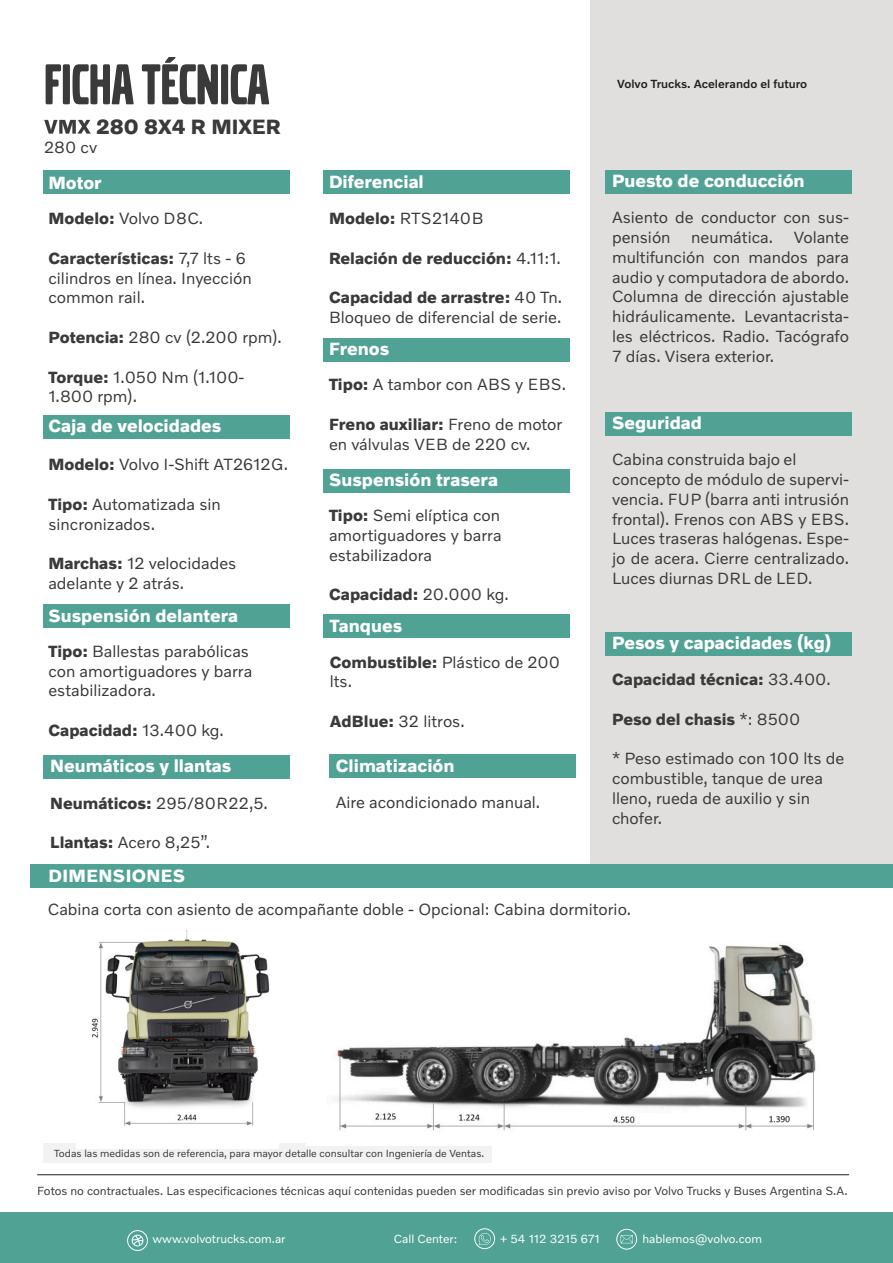
<style>
.page{position:relative;width:893px;height:1263px;background:#fff}
.page>*{position:absolute;margin:0;border:0;box-sizing:border-box;transform-origin:0 0}
.t1{font:60px "Volvo Broad Pro Digital";color:#3a3a3a}
.t2{font:700 21px "Volvo Novum";color:#3a3a3a}
.t3{font:700 18px "Volvo Novum";color:#fff}
.t4{font:700 18px "Volvo Novum";letter-spacing:.02em;color:#fff}
.t5{font:16.5px/19.8px "Volvo Novum";color:#3a3a3a}
.t6{font:700 16.5px "Volvo Novum";color:#3a3a3a}
.t7{font:12px "Volvo Novum";color:#3a3a3a}
.t8{font:12px "Volvo Novum";color:#fff}
.t9{font:500 12px "Volvo Novum";color:#231f20}
.t10{font:10.5px "Volvo Novum";color:#3a3a3a}
.s1{font-weight:400}
.s2{font-weight:700}
</style>
<div class="page">
<div style="left:0;top:1212px;width:893px;height:51px;background:#50a294"></div>
<div style="left:127px;top:1230px;width:21px;height:21px;border:1px solid #fff;border-radius:50%"></div>
<svg style="left:132px;top:1234px;width:11px;height:12px"></svg>
<svg style="left:479px;top:1233px;width:12px;height:12px"></svg>
<div style="left:474px;top:1228px;width:21px;height:21px;border:1px solid #fff;border-radius:50%"></div>
<svg style="left:621px;top:1235px;width:12px;height:8px"></svg>
<div style="left:616px;top:1229px;width:21px;height:20px;border:1px solid #fff;border-radius:50%"></div>
<div style="left:590px;top:0;width:303px;height:881px;background:#e1dfdd"></div>
<div style="left:31px;top:864px;width:862px;height:24px;background:#50a294"></div>
<div style="left:44px;top:171px;width:246px;height:23px;background:#50a294"></div>
<div style="left:323px;top:614px;width:247px;height:23px;background:#50a294"></div>
<div style="left:44px;top:755px;width:246px;height:23px;background:#50a294"></div>
<div style="left:606px;top:632px;width:246px;height:24px;background:#50a294"></div>
<div style="left:44px;top:416px;width:246px;height:23px;background:#50a294"></div>
<div style="left:44px;top:605px;width:246px;height:23px;background:#50a294"></div>
<div style="left:323px;top:171px;width:247px;height:23px;background:#50a294"></div>
<div style="left:323px;top:338px;width:247px;height:23px;background:#50a294"></div>
<div style="left:323px;top:469px;width:247px;height:24px;background:#50a294"></div>
<div style="left:43px;top:1144px;width:448px;height:19px;background:#f2f2f2"></div>
<img style="left:77px;top:930px;width:202px;height:218px">
<img style="left:307px;top:944px;width:509px;height:202px">
<div style="left:329px;top:754px;width:246px;height:23px;background:#50a294"></div>
<div style="left:606px;top:171px;width:246px;height:23px;background:#50a294"></div>
<div style="left:606px;top:413px;width:246px;height:23px;background:#50a294"></div>
<hr style="left:37px;top:1174px;width:812px;height:1px;background:#231f20">
<img style="left:44px;top:119px;width:47px;height:15px">
<p class="t1" style="left:44px;top:55px;width:227px">FICHA TÉCNICA</p>
<p class="t2" style="left:44px;top:113px;width:238px">VM<span class="s1">X</span> 280 8X4 R MIXER</p>
<p class="t5" style="left:44px;top:137px;width:55px">280 cv</p>
<p class="t3" style="left:48px;top:171px;width:55px">Motor</p>
<p class="t5" style="left:48px;top:208px;width:156px"><span class="s2">Modelo:</span> Volvo D8C.</p>
<p class="t5" style="left:48px;top:247px;width:205px"><span class="s2">Características:</span> 7,7 lts - 6 cilindros en línea. Inyección common rail.</p>
<p class="t5" style="left:48px;top:327px;width:235px"><span class="s2">Potencia:</span> 280 cv (2.200 rpm).</p>
<p class="t5" style="left:48px;top:366px;width:198px"><span class="s2">Torque:</span> 1.050 Nm (1.100-<br>1.800 rpm).</p>
<p class="t3" style="left:48px;top:415px;width:174px">Caja de velocidades</p>
<p class="t5" style="left:48px;top:454px;width:241px"><span class="s2">Modelo:</span> Volvo I-Shift AT2612G.</p>
<p class="t5" style="left:48px;top:494px;width:174px"><span class="s2">Tipo:</span> Automatizada sin sincronizados.</p>
<p class="t5" style="left:48px;top:553px;width:189px"><span class="s2">Marchas:</span> 12 velocidades adelante y 2 atrás.</p>
<p class="t3" style="left:48px;top:604px;width:191px">Suspensión delantera</p>
<p class="t5" style="left:48px;top:640px;width:205px"><span class="s2">Tipo:</span> Ballestas parabólicas con amortiguadores y barra estabilizadora.</p>
<p class="t6" style="left:48px;top:720px;width:177px">Capacidad: <span class="s1">13.400 kg.</span></p>
<p class="t3" style="left:50px;top:754px;width:183px">Neumáticos y llantas</p>
<p class="t5" style="left:50px;top:792px;width:219px"><span class="s2">Neumáticos:</span> 295/80R22,5.</p>
<p class="t5" style="left:50px;top:832px;width:161px"><span class="s2">Llantas:</span> Acero 8,25”.</p>
<p class="t4" style="left:49px;top:864px;width:138px">DIMENSIONES</p>
<p class="t3" style="left:329px;top:170px;width:96px">Diferencial</p>
<p class="t5" style="left:329px;top:208px;width:156px"><span class="s2">Modelo:</span> RTS2140B</p>
<p class="t6" style="left:329px;top:248px;width:233px">Relación de reducción: <span class="s1">4.11:1.</span></p>
<p class="t5" style="left:329px;top:287px;width:235px"><span class="s2">Capacidad de arrastre:</span> 40 Tn.<br>Bloqueo de diferencial de serie.</p>
<p class="t3" style="left:329px;top:337px;width:62px">Frenos</p>
<p class="t5" style="left:329px;top:374px;width:238px"><span class="s2">Tipo:</span> A tambor con ABS y EBS.</p>
<p class="t5" style="left:329px;top:413px;width:235px"><span class="s2">Freno auxiliar:</span> Freno de motor en válvulas VEB de 220 cv.</p>
<p class="t3" style="left:329px;top:468px;width:170px">Suspensión trasera</p>
<p class="t5" style="left:329px;top:505px;width:174px;text-align:justify"><span class="s2">Tipo:</span> Semi elíptica con amortiguadores y barra estabilizadora</p>
<p class="t6" style="left:329px;top:584px;width:181px">Capacidad: <span class="s1">20.000 kg.</span></p>
<p class="t3" style="left:330px;top:614px;width:74px">Tanques</p>
<p class="t5" style="left:330px;top:651px;width:232px"><span class="s2">Combustible:</span> Plástico de 200 lts.</p>
<p class="t5" style="left:330px;top:711px;width:136px"><span class="s2">AdBlue:</span> 32 litros.</p>
<p class="t3" style="left:336px;top:754px;width:120px">Climatización</p>
<p class="t5" style="left:336px;top:791px;width:206px">Aire acondicionado manual.</p>
<p class="t9" style="left:617px;top:77px;width:192px">Volvo Trucks. Acelerando el futuro</p>
<p class="t3" style="left:612px;top:169px;width:194px">Puesto de conducción</p>
<p class="t5" style="left:612px;top:207px;width:239px;text-align:justify">Asiento de conductor con sus&shy;pensión neumática. Volante multifunción con mandos para audio y computadora de abordo.<br>Columna de dirección ajustable hidráulicamente. Levantacrista&shy;les eléctricos. Radio. Tacógrafo 7 días. Visera exterior.</p>
<p class="t3" style="left:612px;top:411px;width:92px">Seguridad</p>
<p class="t5" style="left:612px;top:449px;width:186px">Cabina construida bajo el</p>
<p class="t5" style="left:612px;top:469px;width:239px;text-align:justify">concepto de módulo de supervi&shy;vencia. FUP (barra anti intrusión frontal). Frenos con ABS y EBS.<br>Luces traseras halógenas. Espe&shy;jo de acera. Cierre centralizado.<br>Luces diurnas DRL de LED.</p>
<p class="t3" style="left:612px;top:631px;width:221px">Pesos y capacidades (kg)</p>
<p class="t6" style="left:612px;top:669px;width:220px">Capacidad técnica: <span class="s1">33.400.</span></p>
<p class="t6" style="left:612px;top:709px;width:190px">Peso del chasis <span class="s1">*: 8500</span></p>
<p class="t5" style="left:612px;top:748px;width:234px">* Peso estimado con 100 lts de combustible, tanque de urea lleno, rueda de auxilio y sin chofer.</p>
<p class="t5" style="left:48px;top:899px;width:585px">Cabina corta con asiento de acompañante doble - Opcional: Cabina dormitorio.</p>
<p class="t10" style="left:54px;top:1146px;width:432px">Todas las medidas son de referencia, para mayor detalle consultar con Ingeniería de Ventas.</p>
<p class="t7" style="left:37px;top:1183px;width:812px">Fotos no contractuales. Las especificaciones técnicas aquí contenidas pueden ser modificadas sin previo aviso por Volvo Trucks y Buses Argentina S.A.</p>
<p class="t8" style="left:152px;top:1232px;width:135px">www.volvotrucks.com.ar</p>
<p class="t8" style="left:394px;top:1232px;width:65px">Call Center:</p>
<p class="t8" style="left:500px;top:1232px;width:102px">+ 54 112 3215 671</p>
<p class="t8" style="left:642px;top:1232px;width:121px">hablemos@volvo.com</p>
</div>
